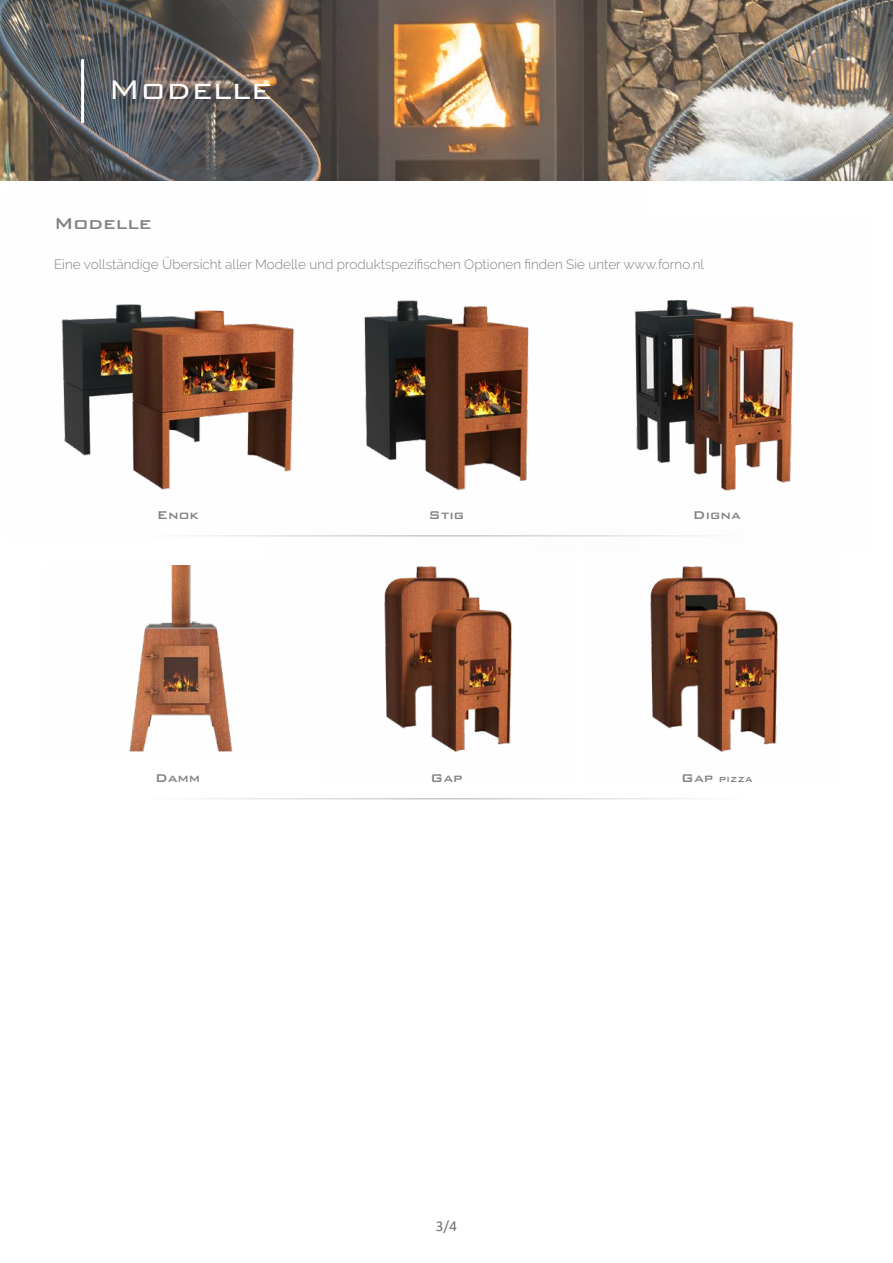
<style>
.page{position:relative;width:893px;height:1263px;background:#fff}
.page>*{position:absolute;margin:0;border:0;box-sizing:border-box;transform-origin:0 0}
.t1{font:300 36px "Bank Gothic BT";color:#fff}
.t2{font:500 21px "Bank Gothic BT";color:#808285}
.t3{font:500 15px "Bank Gothic BT";color:#808285}
.t4{font:15px "Calibri";color:#6c6d70}
.t5{font:300 13.5px "Raleway";color:#808285}
.t6{font:500 12px "Bank Gothic BT";color:#808285}
.s1{font-size:15px}
</style>
<div class="page">
<img style="left:0;top:0;width:893px;height:180px">
<img style="left:384px;top:566px;width:128px;height:186px">
<img style="left:61px;top:304px;width:203px;height:233px">
<img style="left:650px;top:566px;width:128px;height:186px">
<img style="left:264px;top:176px;width:378px;height:361px">
<img style="left:543px;top:218px;width:251px;height:319px">
<img style="left:129px;top:566px;width:104px;height:186px">
<hr style="left:146px;top:535px;width:601px;height:1px;background:#c5c6c8">
<hr style="left:146px;top:798px;width:601px;height:1px;background:#c5c6c8">
<hr style="left:81px;top:59px;width:3px;height:64px;background:#fff">
<h1 class="t1" style="left:108px;top:70px;width:165px">Modelle</h1>
<h2 class="t2" style="left:54px;top:212px;width:99px">Modelle</h2>
<p class="t5" style="left:54px;top:256px;width:651px">Eine vollständige Übersicht aller Modelle und produktspezifischen Optionen finden Sie unter www.forno.nl</p>
<p class="t3" style="left:157px;top:507px;width:44px">Enok</p>
<p class="t3" style="left:155px;top:770px;width:47px">Damm</p>
<p class="t3" style="left:429px;top:507px;width:37px">Stig</p>
<p class="t3" style="left:430px;top:770px;width:33px">Gap</p>
<p class="t4" style="left:436px;top:1216px;width:22px">3/4</p>
<p class="t3" style="left:693px;top:507px;width:49px">Digna</p>
<p class="t6" style="left:681px;top:773px;width:73px"><span class="s1">Gap</span> pizza</p>
</div>
